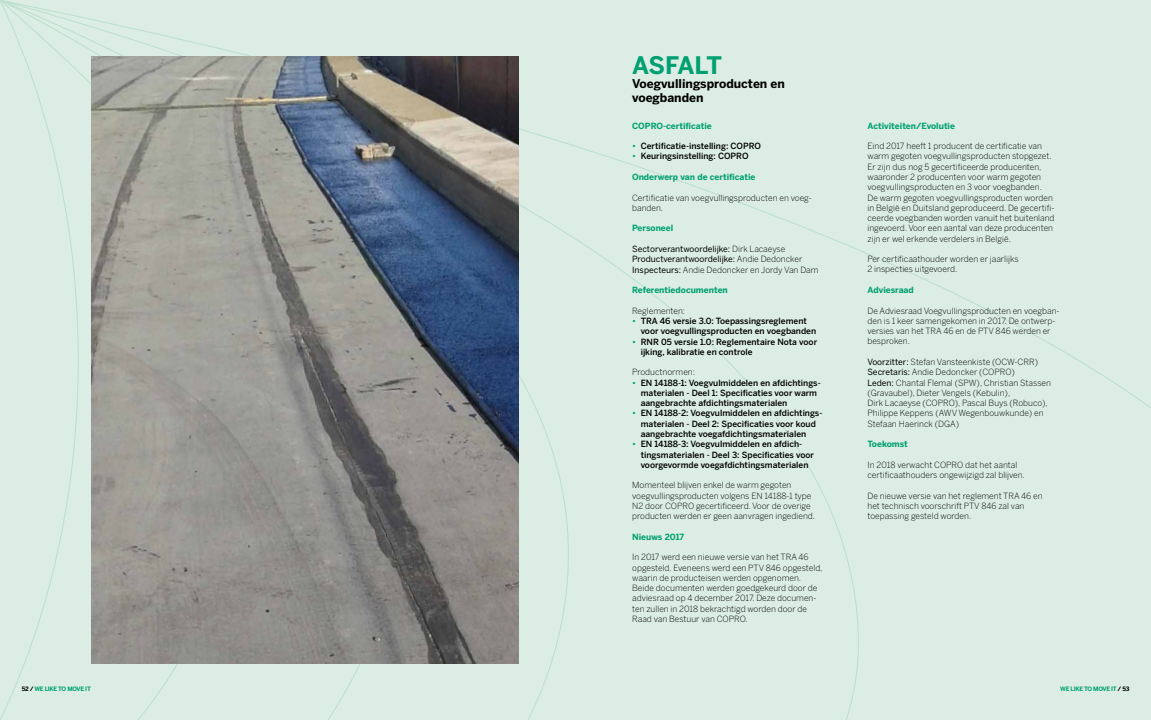
<style>
.page{position:relative;width:1151px;height:720px;background:#fff}
.page>*{position:absolute;margin:0;border:0;box-sizing:border-box;transform-origin:0 0}
.t1{font:700 24px "Benton Sans";letter-spacing:-.03em;color:#00a070}
.t2{font:700 12px/14px "Benton Sans";color:#000}
.t3{font:300 8.5px/10.3px "Benton Sans";color:#000}
.t4{font:500 8.5px/10.3px "Benton Sans";color:#000}
.t5{font:700 8.5px "Benton Sans";color:#00a070}
.t6{font:8.5px/10.3px "Benton Sans";color:#000}
.t7{font:700 6px "Benton Sans";letter-spacing:-.05em;color:#00a070}
.s1{color:#00a070}
.s2{font-weight:300}
.s3{font-weight:400}
.s4{color:#000}
</style>
<div class="page">
<div style="left:859px;top:0;width:292px;height:720px;background:#dbede4"></div>
<div style="left:258px;top:0;width:601px;height:720px;background:#dbede4"></div>
<div style="left:78px;top:0;width:180px;height:720px;background:#dbede4"></div>
<div style="left:0;top:0;width:78px;height:720px;background:#dbede4"></div>
<img style="left:92px;top:57px;width:427px;height:606px">
<h1 class="t1" style="left:632px;top:51px;width:91px">ASFALT</h1>
<h2 class="t2" style="left:632px;top:77px;width:154px">Voegvullingsproducten en voegbanden</h2>
<p class="t5" style="left:632px;top:120px;width:81px">COPRO-certificatie</p>
<p class="t4" style="left:632px;top:141px;width:130px"><span class="s1">•</span> Certificatie-instelling: COPRO</p>
<p class="t4" style="left:632px;top:151px;width:118px"><span class="s1">•</span> Keuringsinstelling: COPRO</p>
<p class="t5" style="left:632px;top:172px;width:125px">Onderwerp van de certificatie</p>
<p class="t3" style="left:632px;top:192px;width:181px">Certificatie van voegvullingsproducten en voeg&shy;banden.</p>
<p class="t5" style="left:632px;top:223px;width:43px">Personeel</p>
<p class="t6" style="left:632px;top:244px;width:188px">Sectorverantwoordelijke: <span class="s2">Dirk Lacaeyse<br></span>Productverantwoordelijke: <span class="s2">Andie Dedoncker<br></span>Inspecteurs: <span class="s2">Andie Dedoncker en Jordy Van Dam</span></p>
<p class="t5" style="left:632px;top:285px;width:97px">Referentiedocumenten</p>
<p class="t3" style="left:632px;top:305px;width:54px">Reglementen:</p>
<p class="t4" style="left:641px;top:316px;width:177px;text-indent:-8px"><span class="s1">•</span> TRA 46 versie 3.0: Toepassingsreglement voor voegvullingsproducten en voegbanden</p>
<p class="t4" style="left:641px;top:336px;width:178px;text-indent:-8px"><span class="s1">•</span> RNR 05 versie 1.0: Reglementaire Nota voor ijking, kalibratie en controle</p>
<p class="t3" style="left:632px;top:367px;width:64px">Productnormen:</p>
<p class="t4" style="left:641px;top:377px;width:182px;text-indent:-8px"><span class="s1">•</span> EN 14188-1: Voegvulmiddelen en afdichtings&shy;materialen - Deel 1: Specificaties voor warm aangebrachte afdichtingsmaterialen</p>
<p class="t4" style="left:641px;top:408px;width:183px;text-indent:-8px"><span class="s1">•</span> EN 14188-2: Voegvulmiddelen en afdichtings&shy;materialen - Deel 2: Specificaties voor koud aangebrachte voegafdichtingsmaterialen</p>
<p class="t4" style="left:641px;top:439px;width:175px;text-indent:-8px"><span class="s1">•</span> EN 14188-3: Voegvulmiddelen en afdich&shy;tingsmaterialen - Deel 3: Specificaties voor voorgevormde voegafdichtingsmaterialen</p>
<p class="t3" style="left:632px;top:480px;width:184px">Momenteel blijven enkel de warm gegoten voegvullingsproducten volgens EN 14188-1 type N2 door COPRO gecertificeerd. Voor de overige producten werden er geen aanvragen ingediend.</p>
<p class="t5" style="left:632px;top:532px;width:53px">Nieuws 2017</p>
<p class="t3" style="left:632px;top:552px;width:192px">In 2017 werd een nieuwe versie van het TRA 46 opgesteld. Eveneens werd een PTV 846 opgesteld, waarin de producteisen werden opgenomen.<br>Beide documenten werden goedgekeurd door de adviesraad op 4 december 2017. Deze documen&shy;ten zullen in 2018 bekrachtigd worden door de Raad van Bestuur van COPRO.</p>
<p class="t5" style="left:867px;top:120px;width:89px">Activiteiten/Evolutie</p>
<p class="t3" style="left:867px;top:141px;width:189px">Eind 2017 heeft 1 producent de certificatie van warm gegoten voegvullingsproducten stopgezet.<br>Er zijn dus nog 5 gecertificeerde producenten, waaronder 2 producenten voor warm gegoten voegvullingsproducten en 3 voor voegbanden.<br>De warm gegoten voegvullingsproducten worden in België en Duitsland geproduceerd. De gecertifi&shy;ceerde voegbanden worden vanuit het buitenland ingevoerd. Voor een aantal van deze producenten zijn er wel erkende verdelers in België.</p>
<p class="t3" style="left:867px;top:254px;width:153px">Per certificaathouder worden er jaarlijks<br>2 inspecties uitgevoerd.</p>
<p class="t5" style="left:867px;top:285px;width:48px">Adviesraad</p>
<p class="t3" style="left:867px;top:305px;width:194px">De Adviesraad Voegvullingsproducten en voegban&shy;den is 1 keer samengekomen in 2017. De ontwerp&shy;versies van het TRA 46 en de PTV 846 werden er besproken.</p>
<p class="t3" style="left:867px;top:357px;width:185px"><span class="s3">Voorzitter:</span> Stefan Vansteenkiste (OCW-CRR)<br><span class="s3">Secretaris:</span> Andie Dedoncker (COPRO)<br><span class="s3">Leden:</span> Chantal Flemal (SPW), Christian Stassen (Gravaubel), Dieter Vengels (Kebulin),<br>Dirk Lacaeyse (COPRO), Pascal Buys (Robuco), Philippe Keppens (AWV Wegenbouwkunde) en Stefaan Haerinck (DGA)</p>
<p class="t5" style="left:867px;top:439px;width:42px">Toekomst</p>
<p class="t3" style="left:867px;top:459px;width:159px">In 2018 verwacht COPRO dat het aantal certificaathouders ongewijzigd zal blijven.</p>
<p class="t3" style="left:867px;top:490px;width:177px">De nieuwe versie van het reglement TRA 46 en het technisch voorschrift PTV 846 zal van toepassing gesteld worden.</p>
<p class="t7" style="left:22px;top:686px;width:71px"><span class="s4">52 /</span> WE LIKE TO MOVE IT</p>
<p class="t7" style="left:1060px;top:686px;width:71px">WE LIKE TO MOVE IT <span class="s4">/ 53</span></p>
</div>
